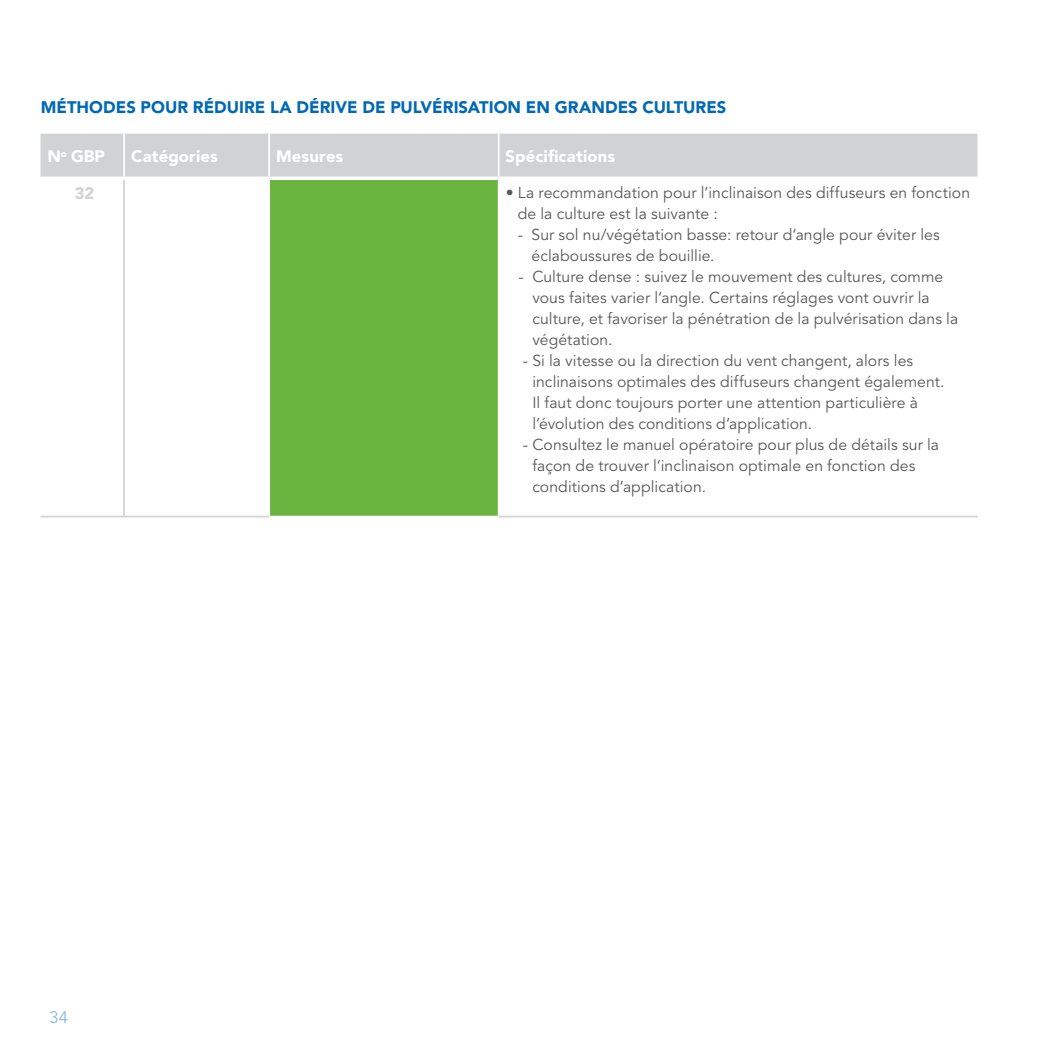
<style>
.page{position:relative;width:1042px;height:1042px;background:#fff}
.page>*{position:absolute;margin:0;border:0;box-sizing:border-box;transform-origin:0 0}
.t1{font:900 16.62px "Avenir LT Std";color:#0168b3}
.t2{font:900 16.62px "Avenir LT Std";letter-spacing:.005em;color:#fff}
.t3{font:16.62px "Avenir LT Std";color:#85bae5}
.t4{font:900 16.62px "Avenir LT Std";color:#d1d2d4}
.t5{font:15.75px/21px "Avenir LT Std";letter-spacing:.005em;color:#57585a}
</style>
<div class="page">
<div style="left:41px;top:134px;width:936px;height:43px;background:#d1d2d4"></div>
<div style="left:269px;top:178px;width:230px;height:338px;background:#69b33f"></div>
<hr style="left:123px;top:180px;width:2px;height:336px;background:#d1d2d4">
<hr style="left:41px;top:516px;width:83px;height:1px;background:#d1d2d4">
<hr style="left:124px;top:516px;width:145px;height:1px;background:#d1d2d4">
<hr style="left:499px;top:516px;width:478px;height:1px;background:#d1d2d4">
<hr style="left:123px;top:134px;width:2px;height:43px;background:#fff">
<hr style="left:268px;top:134px;width:2px;height:43px;background:#fff">
<hr style="left:498px;top:134px;width:1px;height:43px;background:#fff">
<hr style="left:269px;top:177px;width:230px;height:3px;background:#fff">
<hr style="left:268px;top:180px;width:2px;height:336px;background:#fff">
<hr style="left:498px;top:180px;width:1px;height:336px;background:#fff">
<p class="t1" style="left:41px;top:97px;width:687px">MÉTHODES POUR RÉDUIRE LA DÉRIVE DE PULVÉRISATION EN GRANDES CULTURES</p>
<p class="t2" style="left:48px;top:146px;width:59px">N<sup>o</sup> GBP</p>
<p class="t2" style="left:131px;top:146px;width:88px">Catégories</p>
<p class="t2" style="left:276px;top:146px;width:69px">Mesures</p>
<p class="t2" style="left:506px;top:146px;width:111px">Spécifications</p>
<p class="t4" style="left:75px;top:183px;width:21px">32</p>
<p class="t5" style="left:518px;top:183px;width:454px;text-indent:-12px">• La recommandation pour l’inclinaison des diffuseurs en fonction de la culture est la suivante :</p>
<p class="t5" style="left:531px;top:225px;width:410px;text-indent:-14px">- Sur sol nu/végétation basse: retour d‘angle pour éviter les éclaboussures de bouillie.</p>
<p class="t5" style="left:532px;top:267px;width:427px;text-indent:-14px">- Culture dense : suivez le mouvement des cultures, comme vous faites varier l‘angle. Certains réglages vont ouvrir la culture, et favoriser la pénétration de la pulvérisation dans la végétation.</p>
<p class="t5" style="left:532px;top:351px;width:414px;text-indent:-9px">- Si la vitesse ou la direction du vent changent, alors les inclinaisons optimales des diffuseurs changent également.<br>Il faut donc toujours porter une attention particulière à l’évolution des conditions d‘application.</p>
<p class="t5" style="left:532px;top:434px;width:408px;text-indent:-9px">- Consultez le manuel opératoire pour plus de détails sur la façon de trouver l‘inclinaison optimale en fonction des conditions d’application.</p>
<p class="t3" style="left:50px;top:1008px;width:20px">34</p>
</div>
